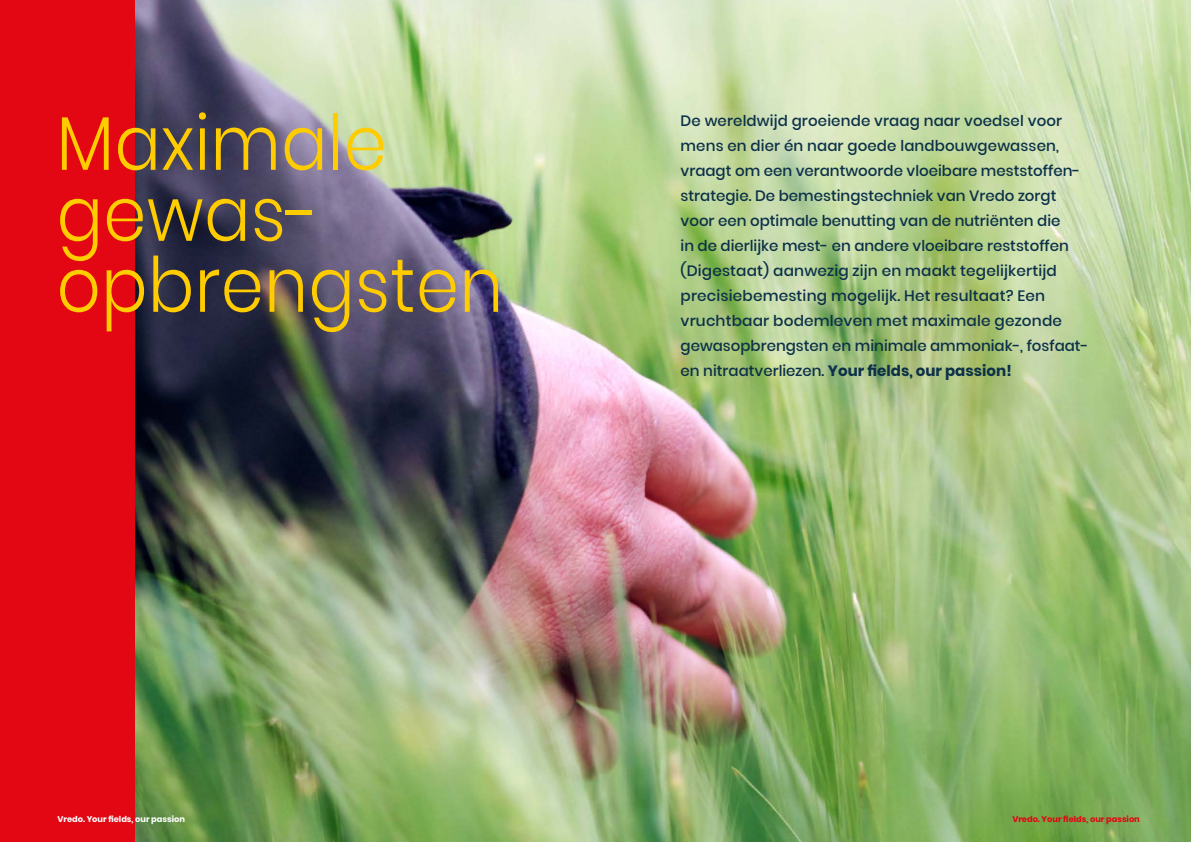
<style>
.page{position:relative;width:1191px;height:842px;background:#fff}
.page>*{position:absolute;margin:0;border:0;box-sizing:border-box;transform-origin:0 0}
.t1{font:300 76px/71px "Poppins";letter-spacing:.01em;color:#fc0;scale:.9 1}
.t2{font:500 15px/25px "Poppins";color:#0c3148}
.t3{font:700 8.3px "Poppins";color:#fff}
.t4{font:700 8.3px "Poppins";color:#e30613}
.s1{font-weight:700}
</style>
<div class="page">
<img style="left:135px;top:0;width:1056px;height:842px">
<div style="left:0;top:0;width:135px;height:842px;background:#e30613"></div>
<h1 class="t1" style="left:57px;top:108px;width:497px">Maximale gewas&shy;opbrengsten</h1>
<p class="t2" style="left:680px;top:109px;width:409px">De wereldwijd groeiende vraag naar voedsel voor mens en dier én naar goede landbouwgewassen, vraagt om een verantwoorde vloeibare meststoffen&shy;strategie. De bemestingstechniek van Vredo zorgt voor een optimale benutting van de nutriënten die<br>in de dierlijke mest- en andere vloeibare reststoffen (Digestaat) aanwezig zijn en maakt tegelijkertijd precisiebemesting mogelijk. Het resultaat? Een vruchtbaar bodemleven met maximale gezonde gewasopbrengsten en minimale ammoniak-, fosfaat&shy;en nitraatverliezen. <span class="s1">Your fields, our passion!</span></p>
<p class="t3" style="left:57px;top:815px;width:129px">Vredo. Your fields, our passion</p>
<p class="t4" style="left:1012px;top:815px;width:129px">Vredo. Your fields, our passion</p>
</div>
